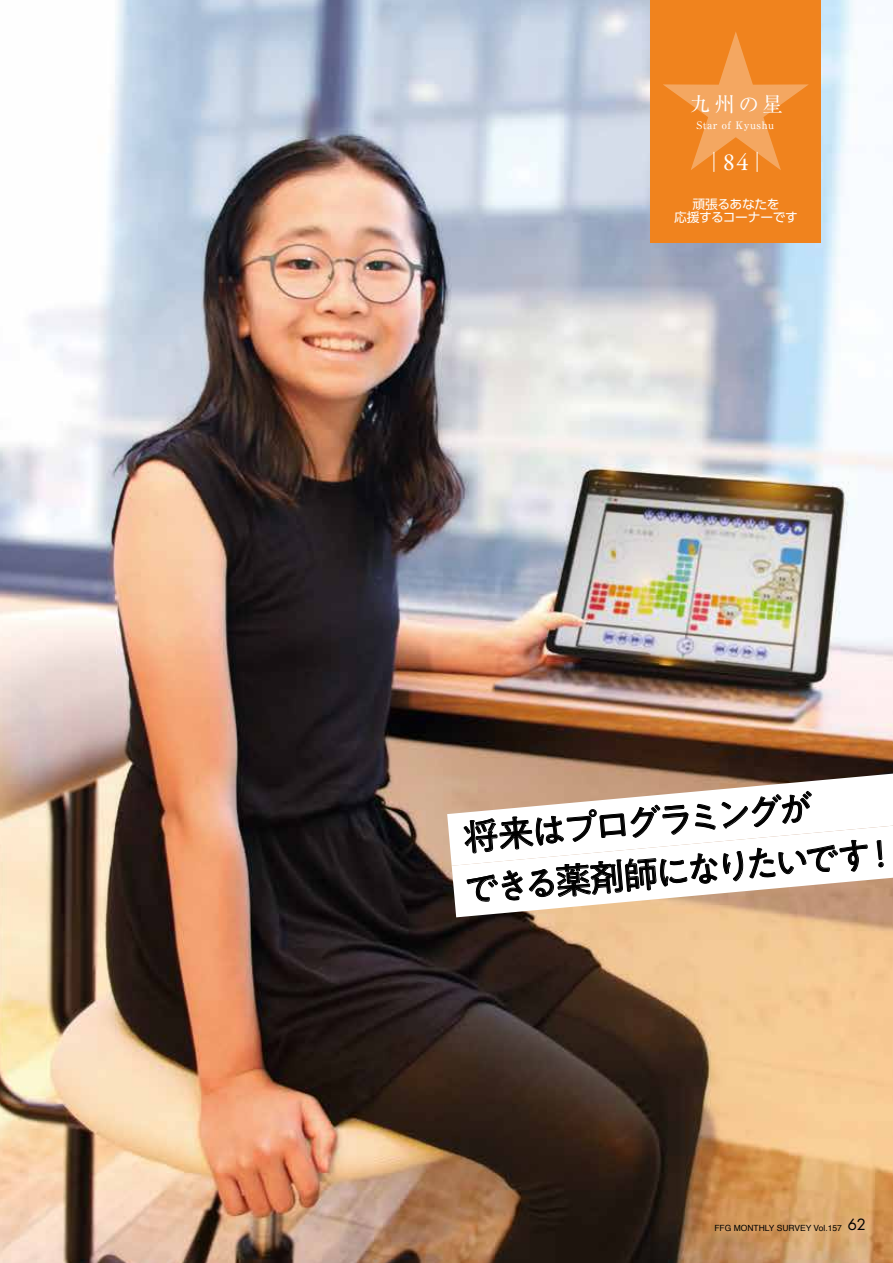
<style>
.page{position:relative;width:893px;height:1263px;background:#fff}
.page>*{position:absolute;margin:0;border:0;box-sizing:border-box;transform-origin:0 0}
.t1{font:36px "PA1 Gothic Std";color:#000}
.t2{font:24.3px "Garamond Premr Pro";color:#fff}
.t3{font:20.55px "Ryumin Pr 6";color:#fff}
.t4{font:16.95px "Futura PT";color:#000}
.t5{font:12.75px/13.5px "UD Shin Go Pro";letter-spacing:-.03em;color:#fff;text-align:center}
.t6{font:500 10.35px "Ryumin Pr 6";letter-spacing:.05em;color:#fff}
.t7{font:8.55px "Helvetica";color:#000}
</style>
<div class="page">
<img style="left:0;top:0;width:893px;height:1263px">
<div style="left:651px;top:0;width:170px;height:242px;background:#f0831e"></div>
<svg style="left:663px;top:32px;width:146px;height:140px"></svg>
<svg style="left:447px;top:773px;width:446px;height:144px"></svg>
<p class="t3" style="left:690px;top:89px;width:95px">九州の星</p>
<p class="t2" style="left:723px;top:148px;width:27px">84</p>
<p class="t6" style="left:696px;top:117px;width:79px">Star of Kyushu</p>
<p class="t5" style="left:674px;top:197px;width:125px">頑張るあなたを<br>応援するコーナーです</p>
<p class="t1" style="left:461px;top:817px;width:353px;rotate:-5deg">将来はプログラミングが</p>
<p class="t1" style="left:462px;top:869px;width:412px;rotate:-5deg">できる薬剤師になりたいです</p>
<p class="t4" style="left:847px;top:1215px;width:20px">62</p>
<p class="t7" style="left:714px;top:1221px;width:129px">FFG MONTHLY SURVEY Vol.157</p>
</div>
